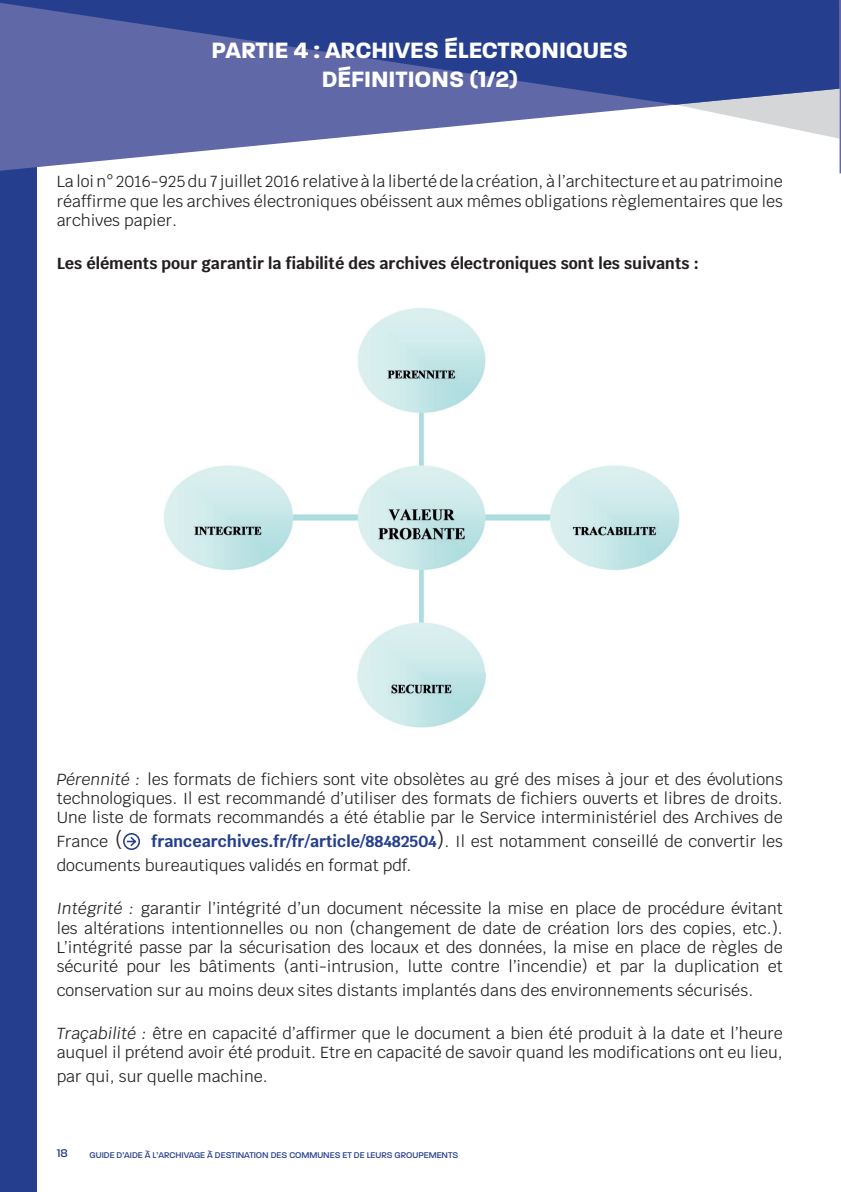
<style>
.page{position:relative;width:841px;height:1192px;background:#fff}
.page>*{position:absolute;margin:0;border:0;box-sizing:border-box;transform-origin:0 0}
.t1{font:700 24px/28.8px "Paralucent";color:#fff;text-align:center}
.t2{font:16px/19.2px "Krub";color:#231f20;text-align:justify}
.t3{font:700 16px "Krub";color:#231f20}
.t4{font:500 12px "Paralucent";color:#253f8e}
.t5{font:500 9px "Paralucent";color:#253f8e}
.s1{font-style:italic}
.s2{font-size:20px}
.s3{font-weight:700;color:#253f8e}
</style>
<div class="page">
<div style="left:0;top:0;width:37px;height:1192px;background:#253f8e"></div>
<svg style="left:0;top:105px;width:838px;height:66px"></svg>
<svg style="left:0;top:0;width:838px;height:105px;background:#3f5198"></svg>
<img style="left:164px;top:308px;width:516px;height:420px">
<div style="left:123px;top:833px;width:17px;height:17px;border:2px solid #253f8e;border-radius:50%"></div>
<svg style="left:127px;top:835px;width:11px;height:13px"></svg>
<svg style="left:838px;top:0;width:3px;height:173px"></svg>
<h1 class="t1" style="left:212px;top:36px;width:418px">PARTIE 4 : ARCHIVES ÉLECTRONIQUES<br>DÉFINITIONS (1/2)</h1>
<p class="t2" style="left:57px;top:172px;width:727px">La loi n° 2016-925 du 7 juillet 2016 relative à la liberté de la création, à l’architecture et au patrimoine réaffirme que les archives électroniques obéissent aux mêmes obligations règlementaires que les archives papier.</p>
<p class="t3" style="left:57px;top:254px;width:643px">Les éléments pour garantir la fiabilité des archives électroniques sont les suivants :</p>
<p class="t2" style="left:57px;top:769px;width:727px"><span class="s1">Pérennité :</span> les formats de fichiers sont vite obsolètes au gré des mises à jour et des évolutions technologiques. Il est recommandé d’utiliser des formats de fichiers ouverts et libres de droits.<br>Une liste de formats recommandés a été établie par le Service interministériel des Archives de</p>
<p class="t2" style="left:57px;top:832px;width:68px">France <span class="s2">(</span></p>
<p class="t2" style="left:57px;top:829px;width:727px;line-height:24px;text-indent:95px"><span class="s3">francearchives.fr/fr/article/88482504</span><span class="s2">)</span>. Il est notamment conseillé de convertir les documents bureautiques validés en format pdf.</p>
<p class="t2" style="left:57px;top:899px;width:727px"><span class="s1">Intégrité :</span> garantir l’intégrité d’un document nécessite la mise en place de procédure évitant les altérations intentionnelles ou non (changement de date de création lors des copies, etc.).<br>L’intégrité passe par la sécurisation des locaux et des données, la mise en place de règles de sécurité pour les bâtiments (anti-intrusion, lutte contre l’incendie) et par la duplication et</p>
<p class="t2" style="left:57px;top:981px;width:698px">conservation sur au moins deux sites distants implantés dans des environnements sécurisés.</p>
<p class="t2" style="left:57px;top:1024px;width:727px"><span class="s1">Traçabilité :</span> être en capacité d’affirmer que le document a bien été produit à la date et l’heure auquel il prétend avoir été produit. Etre en capacité de savoir quand les modifications ont eu lieu,</p>
<p class="t2" style="left:57px;top:1067px;width:213px">par qui, sur quelle machine.</p>
<p class="t4" style="left:57px;top:1146px;width:13px">18</p>
<p class="t5" style="left:90px;top:1150px;width:370px">GUIDE D’AIDE À L’ARCHIVAGE À DESTINATION DES COMMUNES ET DE LEURS GROUPEMENTS</p>
</div>
